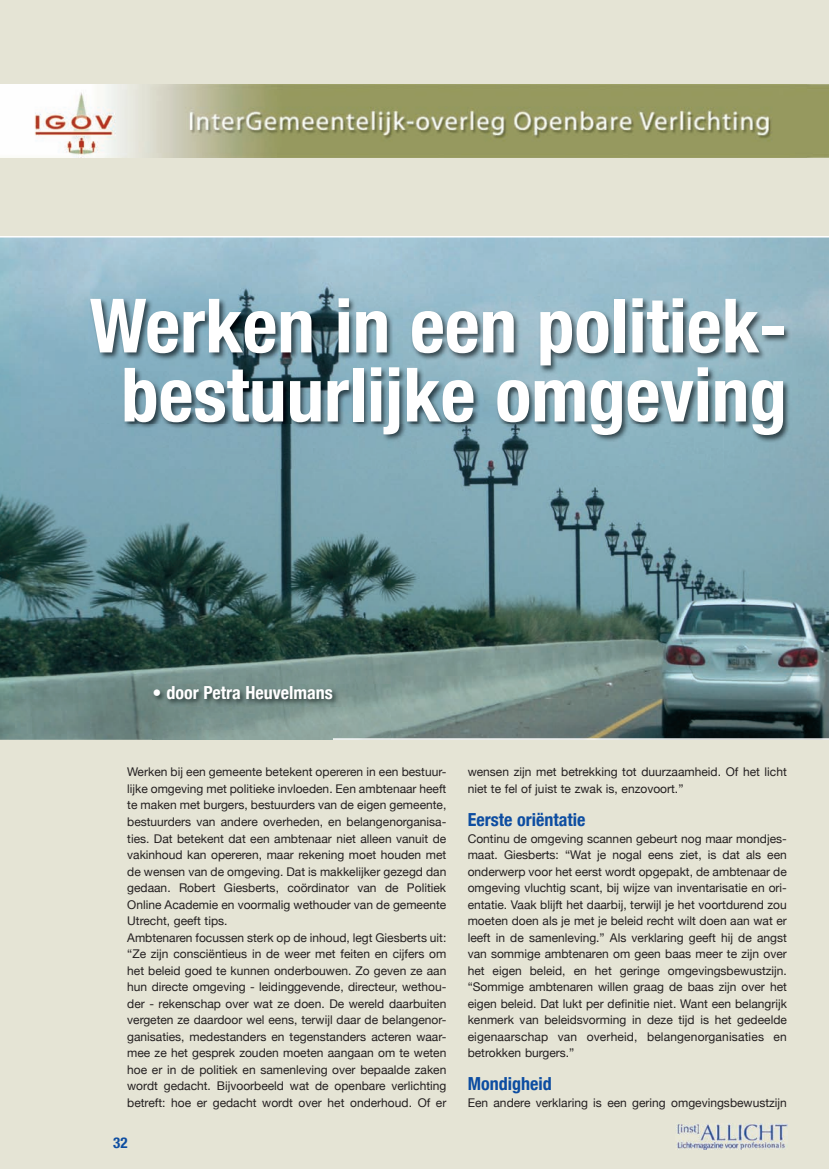
<style>
.page{position:relative;width:829px;height:1169px;background:#fff}
.page>*{position:absolute;margin:0;border:0;box-sizing:border-box;transform-origin:0 0}
.t1{font:700 condensed 75px/69px "Helvetica Neue";color:#fff;text-align:center}
.t2{font:700 condensed 18px "Helvetica Neue";color:#0d4da1}
.t3{font:700 condensed 18px "Helvetica Neue";color:#fff}
.t4{font:700 condensed 15px "Helvetica Neue";color:#0d4da1}
.t5{font:12px/16.5px "Helvetica Neue";color:#231f20}
</style>
<div class="page">
<div style="left:0;top:0;width:828px;height:1168px;background:#e5e4d5"></div>
<img style="left:0;top:237px;width:828px;height:502px">
<img style="left:152px;top:684px;width:238px;height:56px">
<hr style="left:333px;top:738px;width:495px;height:1px;background:#fff">
<hr style="left:0;top:236px;width:828px;height:1px;background:#fff">
<img style="left:88px;top:296px;width:740px;height:172px">
<img style="left:0;top:85px;width:828px;height:72px">
<img style="left:676px;top:1123px;width:111px;height:26px">
<h1 class="t1" style="left:90px;top:290px;width:698px">Werken in een politiek&shy;bestuurlijke omgeving</h1>
<h2 class="t3" style="left:152px;top:681px;width:182px">• door Petra Heuvelmans</h2>
<p class="t5" style="left:127px;top:763px;width:320px">Werken bij een gemeente betekent opereren in een bestuur&shy;lijke omgeving met politieke invloeden. Een ambtenaar heeft te maken met burgers, bestuurders van de eigen gemeente, bestuurders van andere overheden, en belangenorganisa&shy;ties. Dat betekent dat een ambtenaar niet alleen vanuit de vakinhoud kan opereren, maar rekening moet houden met de wensen van de omgeving. Dat is makkelijker gezegd dan gedaan. Robert Giesberts, coördinator van de Politiek Online Academie en voormalig wethouder van de gemeente Utrecht, geeft tips.<br>Ambtenaren focussen sterk op de inhoud, legt Giesberts uit: “Ze zijn consciëntieus in de weer met feiten en cijfers om het beleid goed te kunnen onderbouwen. Zo geven ze aan hun directe omgeving - leidinggevende, directeur, wethou&shy;der - rekenschap over wat ze doen. De wereld daarbuiten vergeten ze daardoor wel eens, terwijl daar de belangenor&shy;ganisaties, medestanders en tegenstanders acteren waar&shy;mee ze het gesprek zouden moeten aangaan om te weten hoe er in de politiek en samenleving over bepaalde zaken wordt gedacht. Bijvoorbeeld wat de openbare verlichting betreft: hoe er gedacht wordt over het onderhoud. Of er</p>
<p class="t5" style="left:467px;top:763px;width:320px">wensen zijn met betrekking tot duurzaamheid. Of het licht niet te fel of juist te zwak is, enzovoort.”</p>
<h2 class="t2" style="left:467px;top:808px;width:119px">Eerste oriëntatie</h2>
<p class="t5" style="left:467px;top:829px;width:320px;text-align:justify">Continu de omgeving scannen gebeurt nog maar mondjes&shy;maat. Giesberts: “Wat je nogal eens ziet, is dat als een onderwerp voor het eerst wordt opgepakt, de ambtenaar de omgeving vluchtig scant, bij wijze van inventarisatie en ori&shy;entatie. Vaak blijft het daarbij, terwijl je het voortdurend zou moeten doen als je met je beleid recht wilt doen aan wat er leeft in de samenleving.” Als verklaring geeft hij de angst van sommige ambtenaren om geen baas meer te zijn over het eigen beleid, en het geringe omgevingsbewustzijn. “Sommige ambtenaren willen graag de baas zijn over het eigen beleid. Dat lukt per definitie niet. Want een belangrijk kenmerk van beleidsvorming in deze tijd is het gedeelde eigenaarschap van overheid, belangenorganisaties en betrokken burgers.”</p>
<h2 class="t2" style="left:467px;top:1072px;width:85px">Mondigheid</h2>
<p class="t5" style="left:467px;top:1093px;width:320px">Een andere verklaring is een gering omgevingsbewustzijn</p>
<p class="t4" style="left:113px;top:1133px;width:16px">32</p>
</div>
